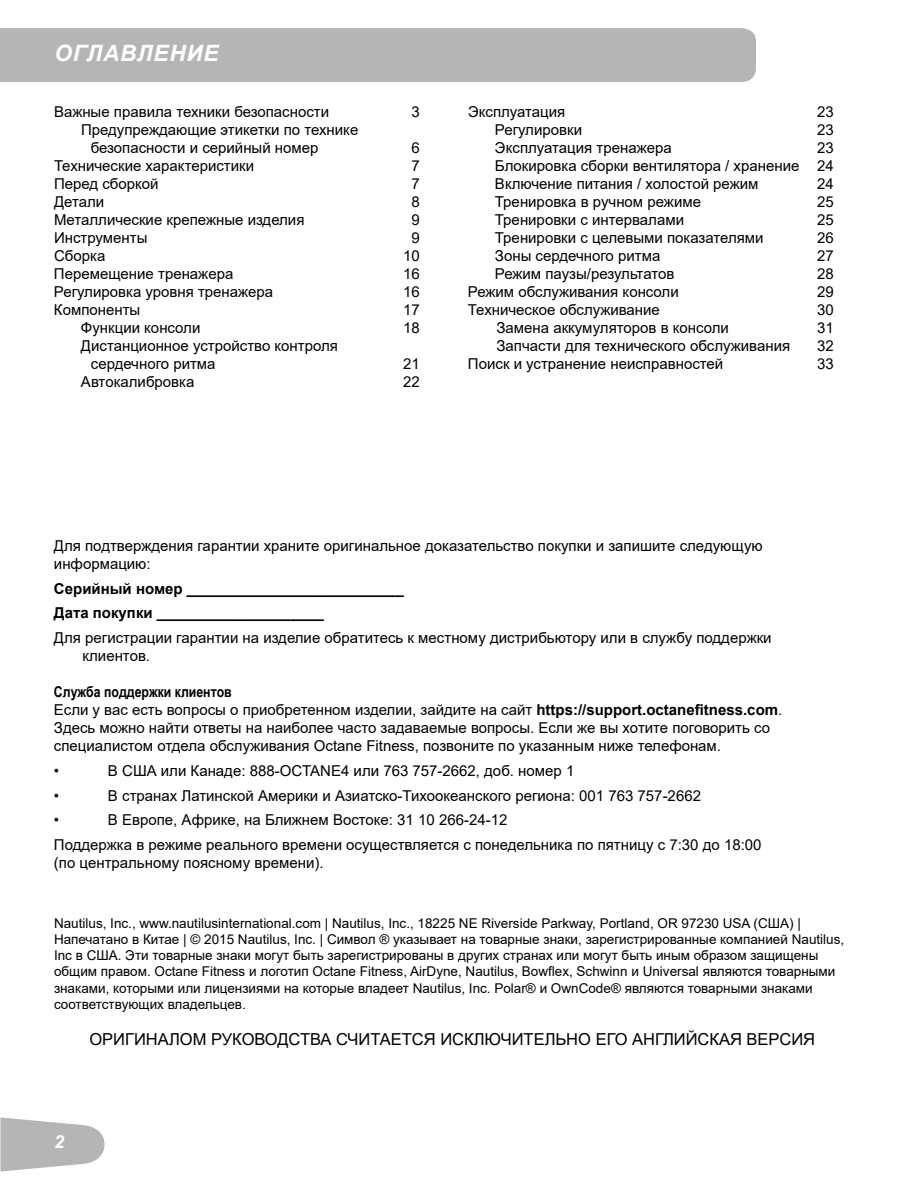
<style>
.page{position:relative;width:918px;height:1188px;background:#fff}
.page>*{position:absolute;margin:0;border:0;box-sizing:border-box;transform-origin:0 0}
.t1{font:italic 700 22.5px "Arial";letter-spacing:.035em;color:#fff}
.t2{font:italic 700 18px "Arial";color:#fff}
.t3{font:16.5px "Arial";color:#000}
.t4{font:15px/18px "Arial";color:#000}
.t5{font:700 15px/24.8px "Arial";color:#000}
.t6{font:700 15px "Arial Narrow";color:#000}
.t7{font:13.5px/16.2px "Arial";color:#000}
.s1{font-weight:700}
</style>
<div class="page">
<div style="left:0;top:28px;width:756px;height:54px;background:#b4b5b5"></div>
<svg style="left:0;top:1118px;width:105px;height:54px"></svg>
<h1 class="t1" style="left:54px;top:38px;width:165px">ОГЛАВЛЕНИЕ</h1>
<p class="t4" style="left:54px;top:103px;width:277px">Важные правила техники безопасности</p>
<p class="t4" style="left:412px;top:103px;width:10px">3</p>
<p class="t4" style="left:91px;top:121px;width:269px;text-indent:-10px">Предупреждающие этикетки по технике безопасности и серийный номер</p>
<p class="t4" style="left:412px;top:139px;width:10px">6</p>
<p class="t4" style="left:54px;top:157px;width:202px">Технические характеристики</p>
<p class="t4" style="left:412px;top:157px;width:10px">7</p>
<p class="t4" style="left:54px;top:175px;width:106px">Перед сборкой</p>
<p class="t4" style="left:412px;top:175px;width:10px">7</p>
<p class="t4" style="left:54px;top:193px;width:52px">Детали</p>
<p class="t4" style="left:412px;top:193px;width:10px">8</p>
<p class="t4" style="left:54px;top:211px;width:252px">Металлические крепежные изделия</p>
<p class="t4" style="left:412px;top:211px;width:10px">9</p>
<p class="t4" style="left:54px;top:229px;width:95px">Инструменты</p>
<p class="t4" style="left:412px;top:229px;width:10px">9</p>
<p class="t4" style="left:54px;top:247px;width:53px">Сборка</p>
<p class="t4" style="left:403px;top:247px;width:18px">10</p>
<p class="t4" style="left:54px;top:265px;width:181px">Перемещение тренажера</p>
<p class="t4" style="left:403px;top:265px;width:18px">16</p>
<p class="t4" style="left:54px;top:283px;width:221px">Регулировка уровня тренажера</p>
<p class="t4" style="left:403px;top:283px;width:18px">16</p>
<p class="t4" style="left:54px;top:301px;width:88px">Компоненты</p>
<p class="t4" style="left:403px;top:301px;width:18px">17</p>
<p class="t4" style="left:81px;top:319px;width:121px">Функции консоли</p>
<p class="t4" style="left:403px;top:319px;width:18px">18</p>
<p class="t4" style="left:91px;top:337px;width:249px;text-indent:-10px">Дистанционное устройство контроля сердечного ритма</p>
<p class="t4" style="left:403px;top:355px;width:18px">21</p>
<p class="t4" style="left:81px;top:373px;width:115px">Автокалибровка</p>
<p class="t4" style="left:403px;top:373px;width:18px">22</p>
<p class="t4" style="left:468px;top:103px;width:99px">Эксплуатация</p>
<p class="t4" style="left:817px;top:103px;width:18px">23</p>
<p class="t4" style="left:495px;top:121px;width:89px">Регулировки</p>
<p class="t4" style="left:817px;top:121px;width:18px">23</p>
<p class="t4" style="left:495px;top:139px;width:178px">Эксплуатация тренажера</p>
<p class="t4" style="left:495px;top:139px;width:341px;text-align:justify;text-indent:322px">23<br>Блокировка сборки вентилятора / хранение 24<br>Включение питания / холостой режим</p>
<p class="t4" style="left:817px;top:175px;width:18px">24</p>
<p class="t4" style="left:495px;top:193px;width:208px">Тренировка в ручном режиме</p>
<p class="t4" style="left:817px;top:193px;width:18px">25</p>
<p class="t4" style="left:495px;top:211px;width:191px">Тренировки с интервалами</p>
<p class="t4" style="left:817px;top:211px;width:18px">25</p>
<p class="t4" style="left:495px;top:229px;width:270px">Тренировки с целевыми показателями</p>
<p class="t4" style="left:817px;top:229px;width:18px">26</p>
<p class="t4" style="left:495px;top:247px;width:167px">Зоны сердечного ритма</p>
<p class="t4" style="left:817px;top:247px;width:18px">27</p>
<p class="t4" style="left:495px;top:265px;width:181px">Режим паузы/результатов</p>
<p class="t4" style="left:817px;top:265px;width:18px">28</p>
<p class="t4" style="left:468px;top:283px;width:212px">Режим обслуживания консоли</p>
<p class="t4" style="left:817px;top:283px;width:18px">29</p>
<p class="t4" style="left:468px;top:301px;width:193px">Техническое обслуживание</p>
<p class="t4" style="left:817px;top:301px;width:18px">30</p>
<p class="t4" style="left:496px;top:319px;width:234px">Замена аккумуляторов в консоли</p>
<p class="t4" style="left:817px;top:319px;width:18px">31</p>
<p class="t4" style="left:496px;top:337px;width:295px">Запчасти для технического обслуживания</p>
<p class="t4" style="left:817px;top:337px;width:18px">32</p>
<p class="t4" style="left:468px;top:355px;width:257px">Поиск и устранение неисправностей</p>
<p class="t4" style="left:817px;top:355px;width:18px">33</p>
<p class="t4" style="left:54px;top:537px;width:710px">Для подтверждения гарантии храните оригинальное доказательство покупки и запишите следующую информацию:</p>
<p class="t5" style="left:54px;top:576px;width:351px">Серийный номер __________________________<br>Дата покупки ____________________</p>
<p class="t4" style="left:82px;top:629px;width:691px;text-indent:-28px">Для регистрации гарантии на изделие обратитесь к местному дистрибьютору или в службу поддержки клиентов.</p>
<p class="t6" style="left:54px;top:681px;width:179px">Служба поддержки клиентов</p>
<p class="t4" style="left:54px;top:701px;width:730px">Если у вас есть вопросы о приобретенном изделии, зайдите на сайт <span class="s1">https://support.octanefitness.com</span>.<br>Здесь можно найти ответы на наиболее часто задаваемые вопросы. Если же вы хотите поговорить со специалистом отдела обслуживания Octane Fitness, позвоните по указанным ниже телефонам.</p>
<p class="t4" style="left:54px;top:762px;width:7px">•</p>
<p class="t4" style="left:108px;top:762px;width:468px">В США или Канаде: 888-OCTANE4 или 763 757-2662, доб. номер 1</p>
<p class="t4" style="left:54px;top:786px;width:7px">•</p>
<p class="t4" style="left:108px;top:786px;width:595px">В странах Латинской Америки и Азиатско-Тихоокеанского региона: 001 763 757-2662</p>
<p class="t4" style="left:54px;top:811px;width:7px">•</p>
<p class="t4" style="left:54px;top:808px;width:709px;line-height:24.8px;text-indent:54px">В Европе, Африке, на Ближнем Востоке: 31 10 266-24-12<br>Поддержка в режиме реального времени осуществляется с понедельника по пятницу с 7:30 до 18:00</p>
<p class="t4" style="left:54px;top:854px;width:271px">(по центральному поясному времени).</p>
<p class="t7" style="left:54px;top:915px;width:792px">Nautilus, Inc., www.nautilusinternational.com | Nautilus, Inc., 18225 NE Riverside Parkway, Portland, OR 97230 USA (США) | Напечатано в Китае | © 2015 Nautilus, Inc. | Символ ® указывает на товарные знаки, зарегистрированные компанией Nautilus, Inc в США. Эти товарные знаки могут быть зарегистрированы в других странах или могут быть иным образом защищены общим правом. Octane Fitness и логотип Octane Fitness, AirDyne, Nautilus, Bowflex, Schwinn и Universal являются товарными знаками, которыми или лицензиями на которые владеет Nautilus, Inc. Polar® и OwnCode® являются товарными знаками соответствующих владельцев.</p>
<p class="t3" style="left:89px;top:1028px;width:727px">ОРИГИНАЛОМ РУКОВОДСТВА СЧИТАЕТСЯ ИСКЛЮЧИТЕЛЬНО ЕГО АНГЛИЙСКАЯ ВЕРСИЯ</p>
<p class="t2" style="left:54px;top:1130px;width:12px">2</p>
</div>
